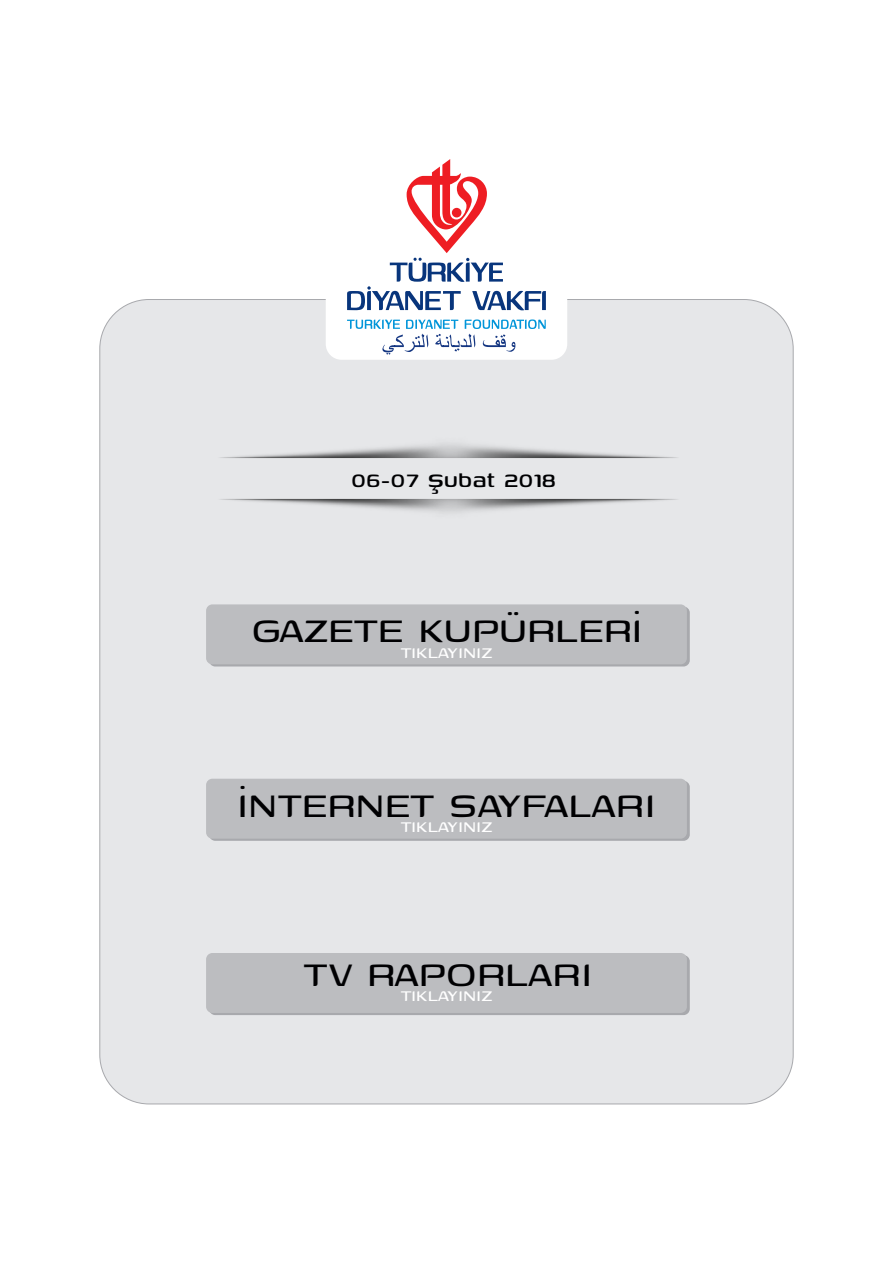
<style>
.page{position:relative;width:893px;height:1263px;background:#fff}
.page>*{position:absolute;margin:0;border:0;box-sizing:border-box;transform-origin:0 0}
.t1{font:46.65px "Genos";color:#000002}
.t2{font:500 27px "Genos";color:#000002}
.t3{font:21px "Genos";color:#fff}
</style>
<div class="page">
<div style="left:99px;top:299px;width:695px;height:805px;background:#e6e7e9;border:1px solid #a8a9ad;border-radius:49px"></div>
<div style="left:209px;top:781px;width:481px;height:60px;background:#a8a9ad;border-radius:6px"></div>
<div style="left:209px;top:955px;width:481px;height:60px;background:#a8a9ad;border-radius:6px"></div>
<div style="left:206px;top:779px;width:481px;height:60px;background:#bcbdc0;border-radius:6px"></div>
<div style="left:206px;top:953px;width:481px;height:60px;background:#bcbdc0;border-radius:6px"></div>
<div style="left:326px;top:261px;width:241px;height:99px;background:#fff;border-radius:16px"></div>
<svg style="left:347px;top:159px;width:199px;height:151px"></svg>
<img style="left:220px;top:498px;width:457px;height:15px">
<img style="left:220px;top:444px;width:458px;height:14px">
<div style="left:209px;top:606px;width:481px;height:60px;background:#afb0b3;border-radius:6px"></div>
<div style="left:206px;top:604px;width:481px;height:60px;background:#bcbdc0;border-radius:6px"></div>
<svg style="left:347px;top:319px;width:199px;height:36px"></svg>
<p class="t2" style="left:351px;top:468px;width:206px">06-07 Şubat 2018</p>
<p class="t1" style="left:251px;top:599px;width:392px">GAZETE KUPÜRLERİ</p>
<p class="t3" style="left:400px;top:638px;width:94px">TIKLAYINIZ</p>
<p class="t1" style="left:238px;top:773px;width:420px">İNTERNET SAYFALARI</p>
<p class="t3" style="left:400px;top:812px;width:94px">TIKLAYINIZ</p>
<p class="t1" style="left:303px;top:943px;width:291px">TV RAPORLARI</p>
<p class="t3" style="left:400px;top:982px;width:94px">TIKLAYINIZ</p>
</div>
